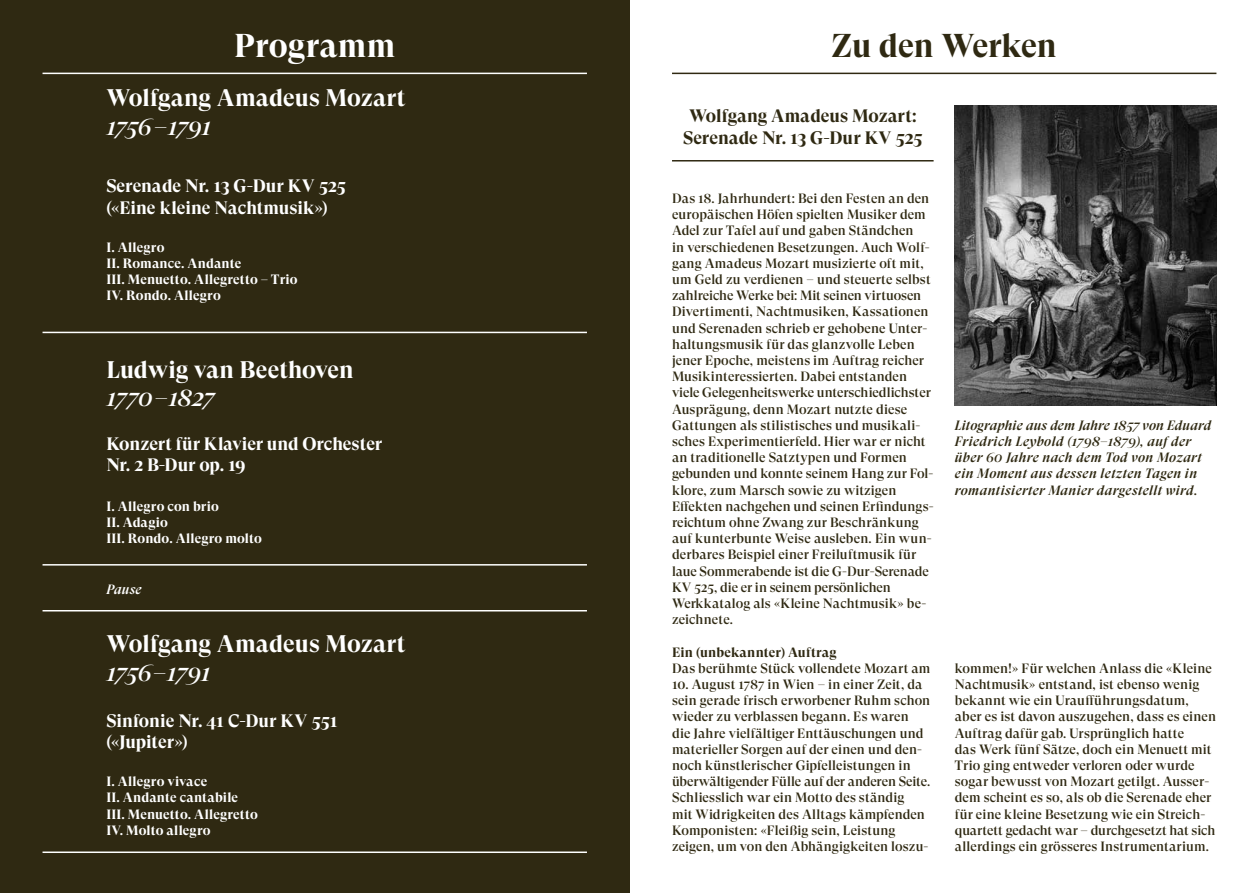
<style>
.page{position:relative;width:1259px;height:893px;background:#fff}
.page>*{position:absolute;margin:0;border:0;box-sizing:border-box;transform-origin:0 0}
.t1{font:700 33px "GT Super Display";letter-spacing:-.005em;color:#2f2912}
.t2{font:700 33px "GT Super Display";letter-spacing:.005em;color:#fff}
.t3{font:700 24px "GT Super Display";color:#fff}
.t4{font:italic 500 24px "GT Super Display";letter-spacing:-.025em;color:#fff}
.t5{font:700 18px/21.6px "GT Super Display";letter-spacing:-.005em;color:#fff}
.t6{font:700 18px/21.6px "GT Super Display";letter-spacing:-.005em;color:#2f2912;text-align:center}
.t7{font:500 13.5px/16.2px "GT Super Display";letter-spacing:.005em;color:#2f2912}
.t8{font:700 13.5px/16.2px "GT Super Display";letter-spacing:.01em;color:#fff}
.t9{font:italic 500 13.5px/16.2px "GT Super Display";letter-spacing:.02em;color:#2f2912}
.t10{font:700 13.5px "GT Super Display";letter-spacing:.01em;color:#2f2912}
.t11{font:italic 500 13.5px "GT Super Display";letter-spacing:.01em;color:#fff}
</style>
<div class="page">
<div style="left:0;top:0;width:629px;height:893px;background:#2f2912"></div>
<hr style="left:43px;top:73px;width:544px;height:1px;background:#fff">
<hr style="left:672px;top:160px;width:261px;height:2px;background:#2f2912">
<hr style="left:672px;top:73px;width:544px;height:1px;background:#2f2912">
<hr style="left:43px;top:332px;width:544px;height:1px;background:#fff">
<hr style="left:43px;top:564px;width:544px;height:2px;background:#fff">
<hr style="left:43px;top:610px;width:544px;height:1px;background:#fff">
<hr style="left:43px;top:851px;width:544px;height:2px;background:#fff">
<img style="left:955px;top:106px;width:261px;height:300px">
<h1 class="t2" style="left:234px;top:28px;width:163px">Programm</h1>
<h2 class="t3" style="left:106px;top:85px;width:301px">Wolfgang Amadeus Mozart</h2>
<h2 class="t4" style="left:106px;top:114px;width:107px">1756–1791</h2>
<h3 class="t5" style="left:106px;top:175px;width:241px">Serenade Nr. 13 G-Dur KV 525 («Eine kleine Nachtmusik»)</h3>
<p class="t8" style="left:106px;top:239px;width:193px">I. Allegro<br>II. Romance. Andante<br>III. Menuetto. Allegretto – Trio<br>IV. Rondo. Allegro</p>
<h2 class="t3" style="left:106px;top:357px;width:249px">Ludwig van Beethoven</h2>
<h2 class="t4" style="left:106px;top:385px;width:110px">1770–1827</h2>
<h3 class="t5" style="left:106px;top:433px;width:277px">Konzert für Klavier und Orchester<br>Nr. 2 B-Dur op. 19</h3>
<p class="t8" style="left:106px;top:498px;width:157px">I. Allegro con brio<br>II. Adagio<br>III. Rondo. Allegro molto</p>
<p class="t11" style="left:106px;top:582px;width:37px">Pause</p>
<h2 class="t3" style="left:106px;top:631px;width:301px">Wolfgang Amadeus Mozart</h2>
<h2 class="t4" style="left:106px;top:660px;width:106px">1756–1791</h2>
<h3 class="t5" style="left:106px;top:710px;width:233px">Sinfonie Nr. 41 C-Dur KV 551 («Jupiter»)</h3>
<p class="t8" style="left:106px;top:774px;width:153px">I. Allegro vivace<br>II. Andante cantabile<br>III. Menuetto. Allegretto<br>IV. Molto allegro</p>
<h1 class="t1" style="left:831px;top:28px;width:227px">Zu den Werken</h1>
<h3 class="t6" style="left:683px;top:105px;width:241px">Wolfgang Amadeus Mozart:<br>Serenade Nr. 13 G-Dur KV 525</h3>
<p class="t7" style="left:672px;top:191px;width:263px">Das 18. Jahrhundert: Bei den Festen an den europäischen Höfen spielten Musiker dem Adel zur Tafel auf und gaben Ständchen<br>in verschiedenen Besetzungen. Auch Wolf&shy;gang Amadeus Mozart musizierte oft mit, um Geld zu verdienen – und steuerte selbst zahlreiche Werke bei: Mit seinen virtuosen Divertimenti, Nachtmusiken, Kassationen und Serenaden schrieb er gehobene Unter&shy;haltungsmusik für das glanzvolle Leben jener Epoche, meistens im Auftrag reicher Musikinteressierten. Dabei entstanden viele Gelegenheitswerke unterschiedlichster Ausprägung, denn Mozart nutzte diese Gattungen als stilistisches und musikali&shy;sches Experimentierfeld. Hier war er nicht an traditionelle Satztypen und Formen gebunden und konnte seinem Hang zur Fol&shy;klore, zum Marsch sowie zu witzigen Effekten nachgehen und seinen Erfindungs&shy;reichtum ohne Zwang zur Beschränkung auf kunterbunte Weise ausleben. Ein wun&shy;derbares Beispiel einer Freiluftmusik für laue Sommerabende ist die G-Dur-Serenade KV 525, die er in seinem persönlichen Werkkatalog als «Kleine Nachtmusik» be&shy;zeichnete.</p>
<p class="t10" style="left:672px;top:645px;width:166px">Ein (unbekannter) Auftrag</p>
<p class="t7" style="left:672px;top:660px;width:260px">Das berühmte Stück vollendete Mozart am</p>
<p class="t7" style="left:672px;top:677px;width:260px">10. August 1787 in Wien – in einer Zeit, da sein gerade frisch erworbener Ruhm schon wieder zu verblassen begann. Es waren die Jahre vielfältiger Enttäuschungen und materieller Sorgen auf der einen und den&shy;noch künstlerischer Gipfelleistungen in überwältigender Fülle auf der anderen Seite.<br>Schliesslich war ein Motto des ständig<br>mit Widrigkeiten des Alltags kämpfenden Komponisten: «Fleißig sein, Leistung zeigen, um von den Abhängigkeiten loszu-</p>
<p class="t9" style="left:955px;top:417px;width:258px">Litographie aus dem Jahre 1857 von Eduard Friedrich Leybold (1798–1879), auf der über 60 Jahre nach dem Tod von Mozart ein Moment aus dessen letzten Tagen in romantisierter Manier dargestellt wird.</p>
<p class="t7" style="left:955px;top:660px;width:263px">kommen!» Für welchen Anlass die «Kleine Nachtmusik» entstand, ist ebenso wenig bekannt wie ein Uraufführungsdatum, aber es ist davon auszugehen, dass es einen Auftrag dafür gab. Ursprünglich hatte<br>das Werk fünf Sätze, doch ein Menuett mit Trio ging entweder verloren oder wurde sogar bewusst von Mozart getilgt. Ausser&shy;dem scheint es so, als ob die Serenade eher für eine kleine Besetzung wie ein Streich&shy;quartett gedacht war – durchgesetzt hat sich allerdings ein grösseres Instrumentarium.</p>
</div>
